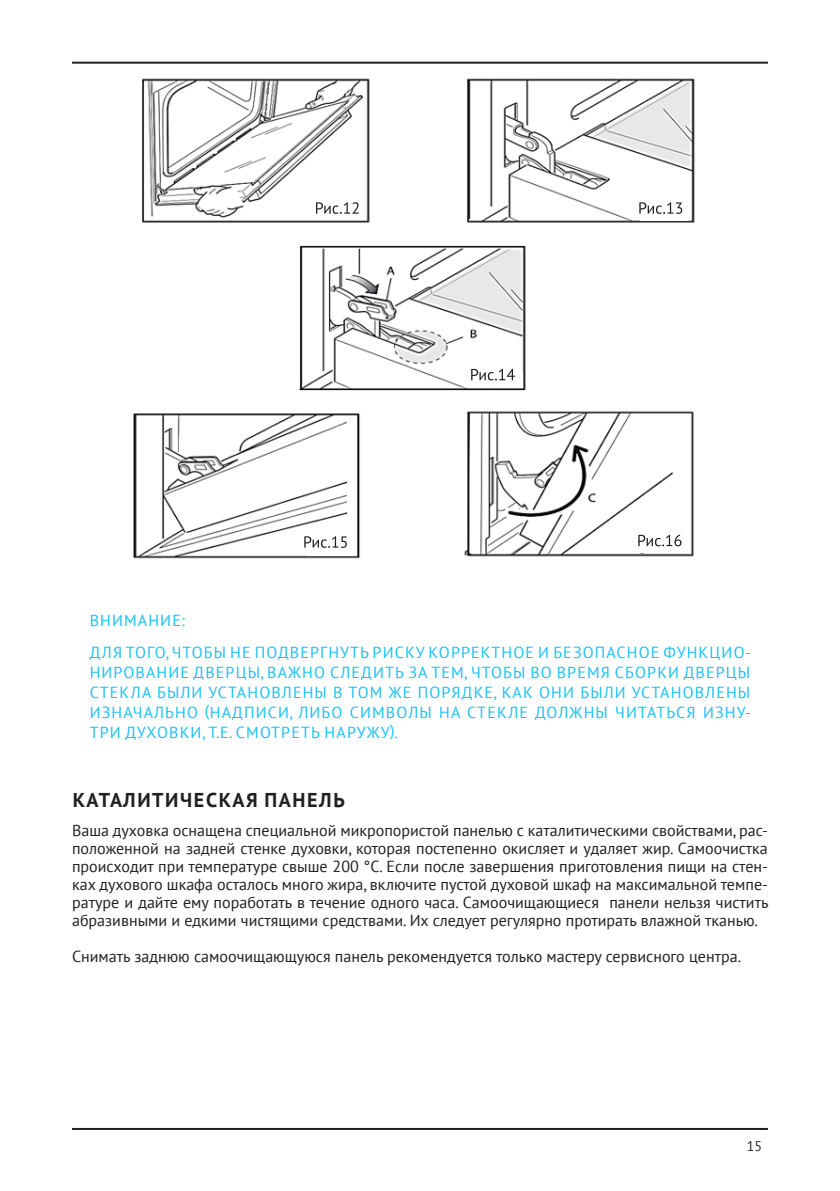
<style>
.page{position:relative;width:840px;height:1191px;background:#fff}
.page>*{position:absolute;margin:0;border:0;box-sizing:border-box;transform-origin:0 0}
.t1{font:700 20px "PT Sans";letter-spacing:.08em;color:#231f20}
.t2{font:16px/18px "PT Sans";color:#231f20;text-align:justify}
.t3{font:16px/20px "PT Sans";letter-spacing:.07em;color:#1ac1f3}
.t4{font:14px "PT Sans";color:#231f20}
</style>
<div class="page">
<hr style="left:72px;top:1128px;width:695px;height:2px;background:#231f20">
<hr style="left:72px;top:62px;width:695px;height:2px;background:#231f20">
<img style="left:133px;top:78px;width:562px;height:481px">
<div style="left:313px;top:204px;width:48px;height:14px;background:#fff"></div>
<svg style="left:316px;top:202px;width:42px;height:12px"></svg>
<div style="left:640px;top:206px;width:48px;height:14px;background:#fff"></div>
<svg style="left:639px;top:202px;width:42px;height:12px"></svg>
<div style="left:474px;top:373px;width:48px;height:15px;background:#fff"></div>
<svg style="left:471px;top:369px;width:43px;height:11px"></svg>
<div style="left:307px;top:541px;width:49px;height:14px;background:#fff"></div>
<svg style="left:304px;top:536px;width:43px;height:12px"></svg>
<div style="left:627px;top:538px;width:49px;height:15px;background:#fff"></div>
<svg style="left:638px;top:535px;width:43px;height:11px"></svg>
<p class="t3" style="left:90px;top:610px;width:23px">ВНИМАНИЕ</p>
<p class="t3" style="left:90px;top:604px;width:662px;line-height:31.4px;text-indent:92px">:<br>Для того, чтобы не подвергнуть риску корректное и безопасное функцио-</p>
<p class="t3" style="left:90px;top:661px;width:662px;text-align:justify">нирование дверцы, важно следить за тем, чтобы во время сборки дверцы стекла были установлены в том же п орядке, как они были установлены изначально (надп иси, либо символы на стекле должны читаться изну&shy;три духовки, т.е. смотреть наружу).</p>
<p class="t1" style="left:73px;top:787px;width:107px">Каталитическа</p>
<p class="t1" style="left:246px;top:787px;width:33px">я пане</p>
<p class="t1" style="left:319px;top:787px;width:27px">ль</p>
<p class="t2" style="left:72px;top:821px;width:697px">Ваша духовка оснащена специальной микропористой панелью с каталитическими свойствами, рас&shy;положенной на задней стенке духовки, которая постепенно окисляет и удаляет жир. Самоочистка происходит при температуре свыше 200 °С. Если после завершения приготовления пищи на стен&shy;ках духового шкафа осталось много жира, включите пустой духовой шкаф на максимальной темпе&shy;ратуре и дайте ему поработать в течение одного часа. Самоочищающиеся панели нельзя чистить абразивными и едкими чистящими средствами. Их следует регулярно протирать влажной тканью.</p>
<p class="t2" style="left:72px;top:947px;width:670px">Снимать заднюю самоочищающуюся панель рекомендуется только мастеру сервисного центра.</p>
<p class="t4" style="left:746px;top:1136px;width:17px">15</p>
</div>
